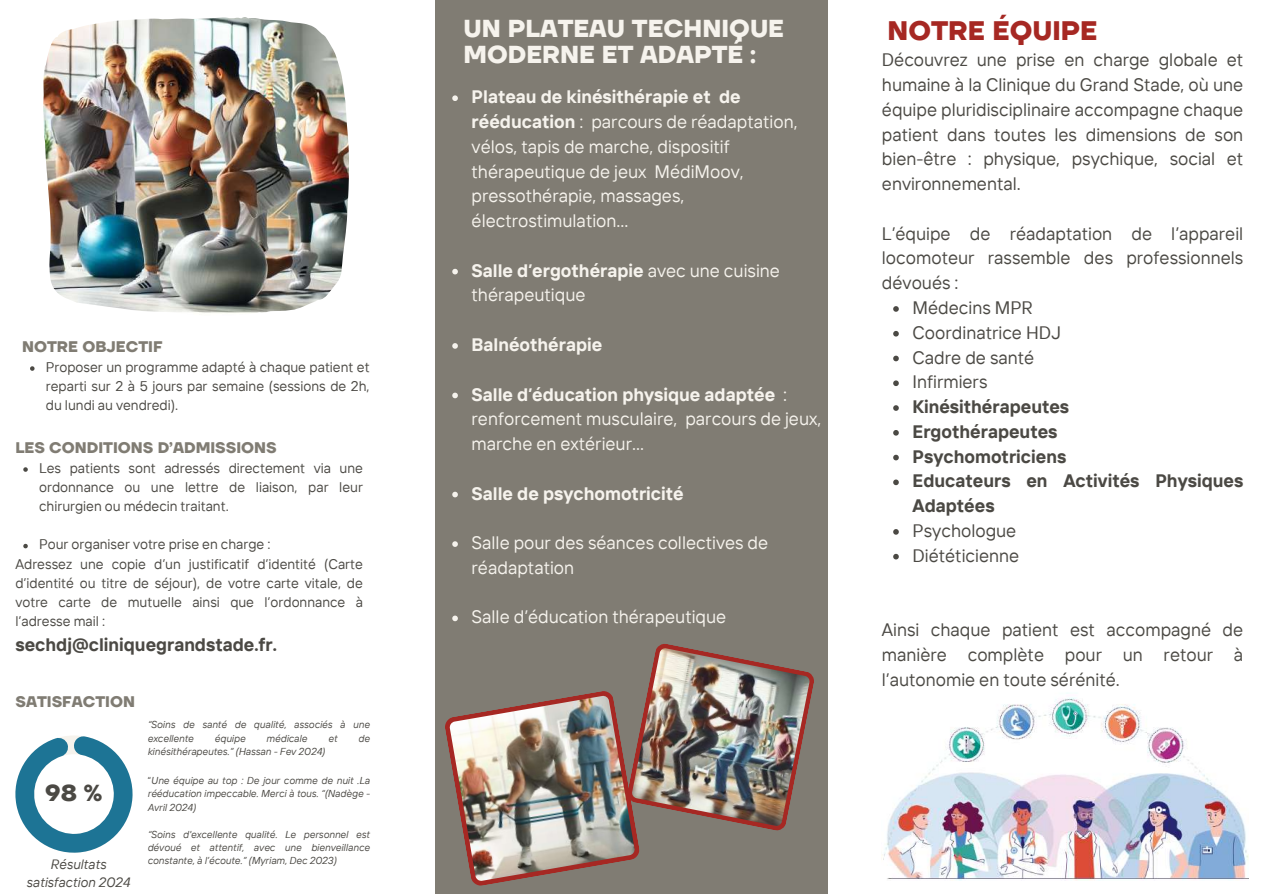
<style>
.page{position:relative;width:1263px;height:894px;background:#fff}
.page>*{position:absolute;margin:0;border:0;box-sizing:border-box;transform-origin:0 0}
.t1{font:700 26.7px "TT Firs Neue";color:#a62823}
.t2{font:700 24.45px/25.8px "TT Firs Neue";color:#f6f3ed}
.t3{font:700 23.1px "TT Firs Neue";color:#4b4944}
.t4{font:18px/24.8px "TT Interphases";color:#4b4944;text-align:justify}
.t5{font:18px/24.8px "TT Interphases";color:#f6f3ed}
.t6{font:700 18px/24.8px "TT Interphases";color:#4b4944}
.t7{font:700 18px "TT Interphases";color:#f6f3ed}
.t8{font:700 15.3px "TT Firs Neue";color:#807c73}
.t9{font:13.95px/19.2px "TT Interphases";color:#4b4944;text-align:justify}
.t10{font:italic 13.5px/18px "TT Interphases";color:#4b4944;text-align:center}
.t11{font:italic 10.05px/13.4px "TT Interphases";color:#4b4944;text-align:justify}
.s1{font-style:normal}
.s2{font-weight:700}
</style>
<div class="page">
<img style="left:43px;top:17px;width:306px;height:296px">
<div style="left:435px;top:0;width:393px;height:893px;background:#807c73"></div>
<img style="left:445px;top:644px;width:369px;height:242px">
<img style="left:883px;top:693px;width:366px;height:187px">
<svg style="left:893px;top:306px;width:6px;height:6px"></svg>
<svg style="left:893px;top:331px;width:6px;height:5px"></svg>
<svg style="left:893px;top:355px;width:6px;height:6px"></svg>
<svg style="left:893px;top:380px;width:6px;height:6px"></svg>
<svg style="left:893px;top:405px;width:6px;height:6px"></svg>
<svg style="left:893px;top:430px;width:6px;height:5px"></svg>
<svg style="left:893px;top:454px;width:6px;height:6px"></svg>
<svg style="left:893px;top:479px;width:6px;height:6px"></svg>
<svg style="left:893px;top:529px;width:6px;height:5px"></svg>
<svg style="left:893px;top:553px;width:6px;height:6px"></svg>
<svg style="left:30px;top:366px;width:5px;height:4px"></svg>
<svg style="left:23px;top:467px;width:5px;height:4px"></svg>
<svg style="left:23px;top:543px;width:5px;height:5px"></svg>
<svg style="left:452px;top:95px;width:6px;height:6px"></svg>
<svg style="left:452px;top:269px;width:6px;height:5px"></svg>
<svg style="left:452px;top:343px;width:6px;height:5px"></svg>
<svg style="left:452px;top:392px;width:6px;height:6px"></svg>
<svg style="left:452px;top:491px;width:6px;height:6px"></svg>
<svg style="left:452px;top:541px;width:6px;height:5px"></svg>
<svg style="left:452px;top:615px;width:6px;height:6px"></svg>
<svg style="left:15px;top:736px;width:118px;height:116px"></svg>
<p class="t8" style="left:22px;top:337px;width:142px">NOTRE OBJECTIF</p>
<p class="t9" style="left:46px;top:357px;width:325px">Proposer un programme adapté à chaque patient et reparti sur 2 à 5 jours par semaine (sessions de 2h, du lundi au vendredi).</p>
<p class="t8" style="left:15px;top:438px;width:263px">LES CONDITIONS D’ADMISSIONS</p>
<p class="t9" style="left:39px;top:458px;width:325px">Les patients sont adressés directement via une ordonnance ou une lettre de liaison, par leur chirurgien ou médecin traitant.</p>
<p class="t9" style="left:15px;top:534px;width:349px;text-align:left;text-indent:24px">Pour organiser votre prise en charge :<br>Adressez une copie d’un justificatif d’identité (Carte d’identité ou titre de séjour), de votre carte vitale, de votre carte de mutuelle ainsi que l’ordonnance à l’adresse mail :</p>
<p class="t6" style="left:15px;top:631px;width:263px">sechdj@cliniquegrandstade.fr.</p>
<p class="t8" style="left:15px;top:692px;width:121px">SATISFACTION</p>
<p class="t3" style="left:45px;top:778px;width:59px">98 %</p>
<p class="t10" style="left:26px;top:854px;width:105px">Résultats satisfaction 2024</p>
<p class="t11" style="left:147px;top:717px;width:224px">“Soins de santé de qualité, associés à une excellente</p>
<p class="t11" style="left:214px;top:731px;width:32px">équipe</p>
<p class="t11" style="left:266px;top:731px;width:42px">médicale</p>
<p class="t11" style="left:328px;top:731px;width:11px">et</p>
<p class="t11" style="left:358px;top:731px;width:13px">de</p>
<p class="t11" style="left:147px;top:744px;width:179px">kinésithérapeutes.” (Hassan - Fev 2024)</p>
<p class="t11" style="left:147px;top:773px;width:224px"><span class="s1">“</span>Une équipe au top : De jour comme de nuit .La rééducation impeccable. Merci à tous. “(Nadège - Avril 2024)</p>
<p class="t11" style="left:147px;top:826px;width:224px">“Soins d'excellente qualité. Le personnel est dévoué et attentif, avec une bienveillance constante, à l’écoute.” (Myriam, Dec 2023)</p>
<h2 class="t2" style="left:464px;top:17px;width:322px">UN PLATEAU TECHNIQUE<br>MODERNE ET ADAPTÉ :</h2>
<p class="t5" style="left:472px;top:84px;width:328px"><span class="s2">Plateau de kinésithérapie et de rééducation</span> : parcours de réadaptation, vélos, tapis de marche, dispositif thérapeutique de jeux MédiMoov, pressothérapie, massages, électrostimulation...</p>
<p class="t5" style="left:472px;top:257px;width:310px"><span class="s2">Salle d’ergothérapie</span> avec une cuisine thérapeutique</p>
<p class="t7" style="left:472px;top:333px;width:132px">Balnéothérapie</p>
<p class="t5" style="left:472px;top:381px;width:351px"><span class="s2">Salle d’éducation physique adaptée</span> : renforcement musculaire, parcours de jeux, marche en extérieur...</p>
<p class="t7" style="left:472px;top:481px;width:214px">Salle de psychomotricité</p>
<p class="t5" style="left:472px;top:530px;width:298px">Salle pour des séances collectives de réadaptation</p>
<p class="t5" style="left:472px;top:604px;width:256px">Salle d’éducation thérapeutique</p>
<h1 class="t1" style="left:887px;top:14px;width:211px">NOTRE ÉQUIPE</h1>
<p class="t4" style="left:882px;top:47px;width:363px">Découvrez une prise en charge globale et humaine à la Clinique du Grand Stade, où une équipe pluridisciplinaire accompagne chaque patient dans toutes les dimensions de son bien-être : physique, psychique, social et environnemental.</p>
<p class="t4" style="left:882px;top:220px;width:363px">L’équipe de réadaptation de l’appareil</p>
<p class="t4" style="left:882px;top:245px;width:363px">locomoteur rassemble des professionnels</p>
<p class="t4" style="left:882px;top:270px;width:78px">dévoués :</p>
<p class="t4" style="left:912px;top:295px;width:122px">Médecins MPR</p>
<p class="t4" style="left:912px;top:319px;width:150px">Coordinatrice HDJ</p>
<p class="t4" style="left:912px;top:344px;width:123px">Cadre de santé</p>
<p class="t4" style="left:912px;top:369px;width:76px">Infirmiers</p>
<p class="t6" style="left:912px;top:394px;width:332px">Kinésithérapeutes<br>Ergothérapeutes<br>Psychomotriciens<br>Educateurs en Activités Physiques<br>Adaptées</p>
<p class="t4" style="left:912px;top:517px;width:108px">Psychologue<br>Diététicienne</p>
<p class="t4" style="left:882px;top:616px;width:363px">Ainsi chaque patient est accompagné de manière complète pour un retour à l’autonomie en toute sérénité.</p>
</div>
